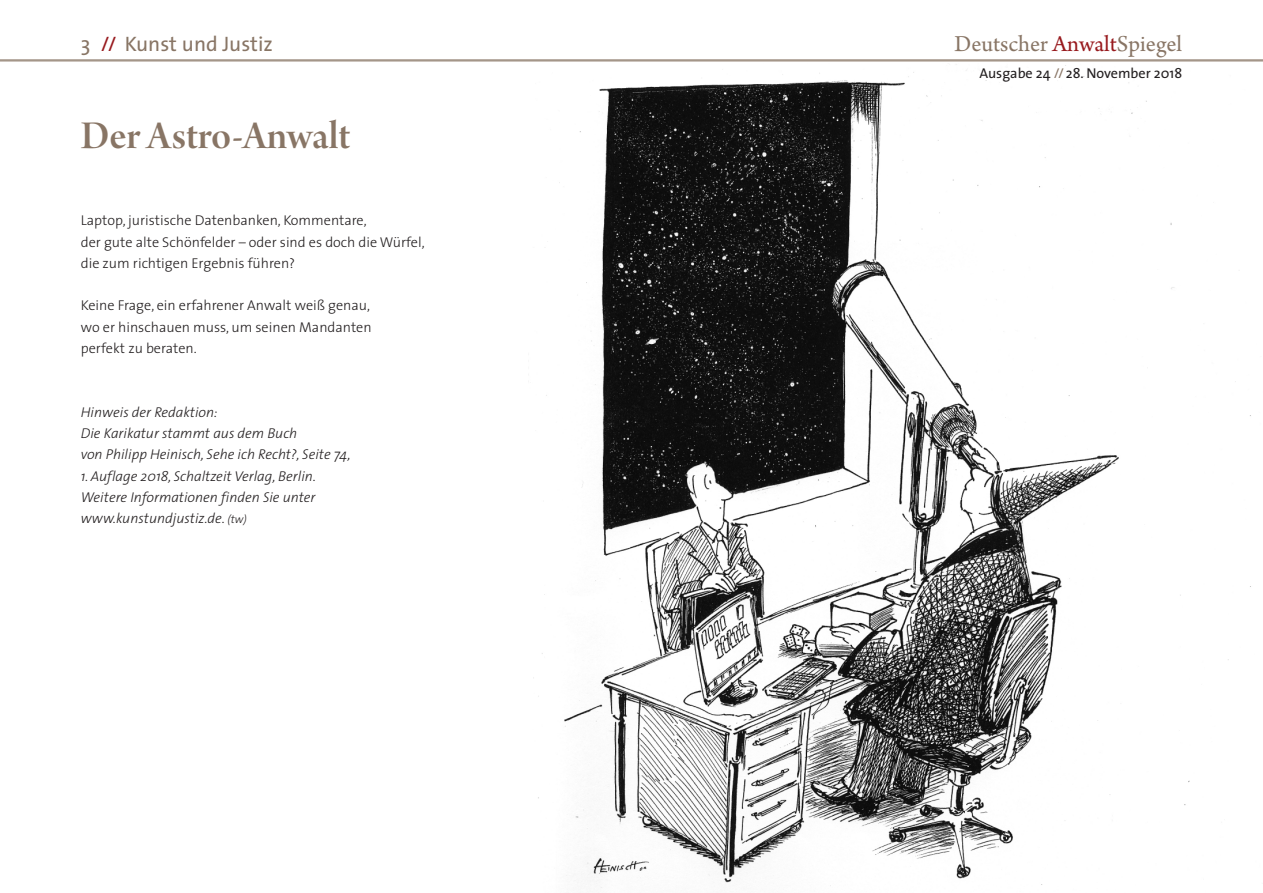
<style>
.page{position:relative;width:1263px;height:893px;background:#fff}
.page>*{position:absolute;margin:0;border:0;box-sizing:border-box;transform-origin:0 0}
.t1{font:42px "Arno Pro Smbd Display";letter-spacing:-.005em;color:#887565}
.t2{font:24px "Arno Pro";color:#887565}
.t3{font:21px "The Sans";color:#887565}
.t4{font:300 14.25px/21.3px "The Sans";color:#231f20}
.t5{font:italic 300 14.25px/21.3px "The Sans";color:#231f20}
.t6{font:14.25px "The Sans";color:#231f20}
.s1{color:#981a1e}
.s2{font-size:11.25px}
.s3{color:#887565}
</style>
<div class="page">
<img style="left:533px;top:64px;width:718px;height:824px">
<hr style="left:0;top:60px;width:1263px;height:1px;background:#887565">
<hr style="left:0;top:61px;width:1263px;height:1px;background:#887565">
<h3 class="t3" style="left:81px;top:26px;width:194px">3 <span class="s1">//</span> Kunst und Justiz</h3>
<h1 class="t1" style="left:81px;top:112px;width:271px">Der Astro-Anwalt</h1>
<p class="t4" style="left:81px;top:209px;width:345px">Laptop, juristische Datenbanken, Kommentare,<br>der gute alte Schönfelder – oder sind es doch die Würfel, die zum richtigen Ergebnis führen?</p>
<p class="t4" style="left:81px;top:294px;width:292px;text-align:justify">Keine Frage, ein erfahrener Anwalt weiß genau, wo er hinschauen muss, um seinen Mandanten perfekt zu beraten.</p>
<p class="t5" style="left:81px;top:401px;width:271px">Hinweis der Redaktion:<br>Die Karikatur stammt aus dem Buch<br>von Philipp Heinisch, Sehe ich Recht?, Seite 74,</p>
<p class="t5" style="left:81px;top:465px;width:237px;text-align:justify">1. Auflage 2018, Schaltzeit Verlag, Berlin.<br>Weitere Informationen finden Sie unter www.kunstundjustiz.de. <span class="s2">(tw)</span></p>
<h2 class="t2" style="left:954px;top:30px;width:229px">Deutscher <span class="s1">Anwalt</span>Spiegel</h2>
<p class="t6" style="left:979px;top:62px;width:204px">Ausgabe 24 <span class="s3">//</span> 28. November 2018</p>
</div>
